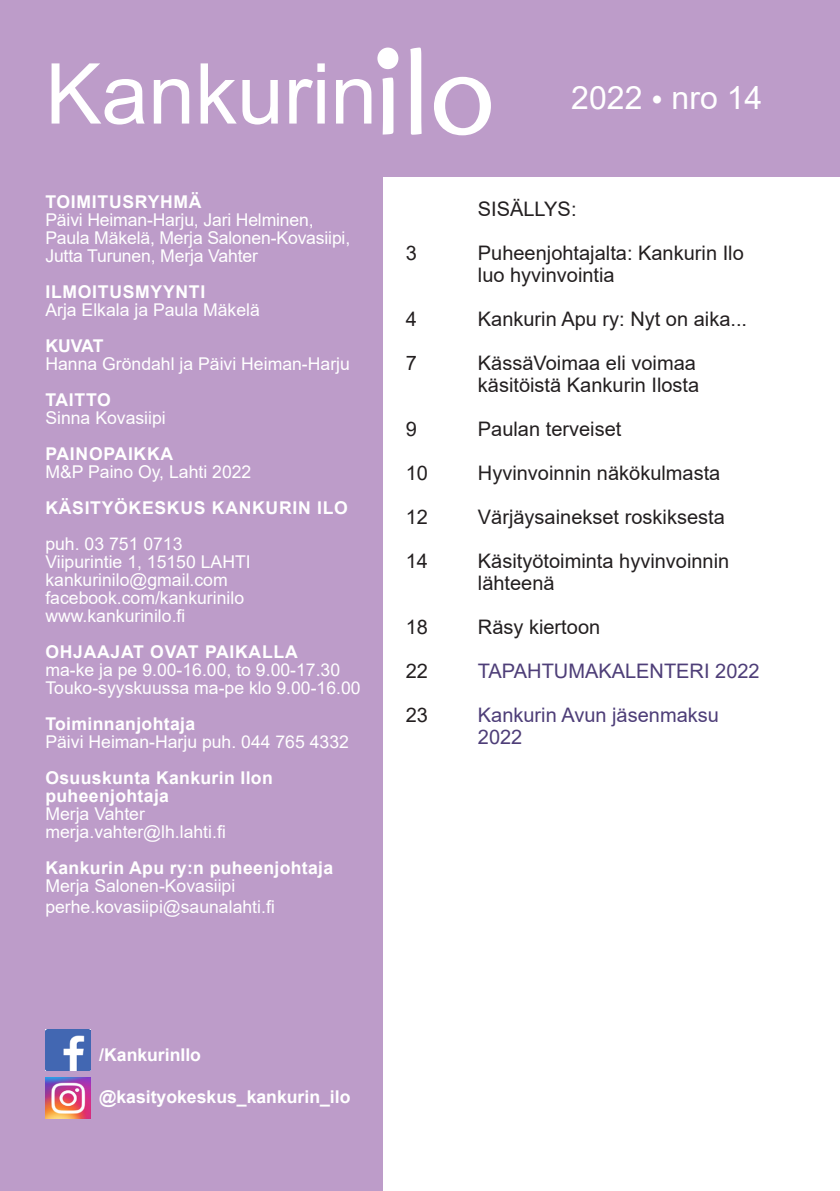
<style>
.page{position:relative;width:840px;height:1191px;background:#fff}
.page>*{position:absolute;margin:0;border:0;box-sizing:border-box;transform-origin:0 0}
.t1{font:84px "Arial";color:#fff}
.leipis{font:32px "Arial";color:#fff}
.t2{font:20px/22px "Arial";color:#231f20}
.t3{font:20px/22px "Arial";color:#4e3e78}
.leipis-2{font:17.6px/18px "Arial";color:#fff}
.leipis-3{font:700 17.6px/18px "Arial";letter-spacing:.02em;color:#fff}
.leipis-4{font:700 17.6px "Arial";letter-spacing:.04em;color:#fff}
.leipis-5{font:700 17.6px "Arial";color:#fff}
.s1{font-weight:400}
</style>
<div class="page">
<div style="left:0;top:0;width:382px;height:1191px;background:#bd9cc9"></div>
<div style="left:0;top:0;width:839px;height:177px;background:#bd9cc9"></div>
<svg style="left:382px;top:48px;width:108px;height:87px"></svg>
<div style="left:377px;top:48px;width:21px;height:21px;background:#fff;border-radius:50%"></div>
<img style="left:45px;top:1029px;width:46px;height:41px">
<img style="left:45px;top:1077px;width:46px;height:42px">
<p class="t1" style="left:45px;top:36px;width:333px">Kankurin</p>
<p class="leipis-4" style="left:45px;top:189px;width:158px">TOIMITUSRYHMÄ</p>
<p class="leipis-2" style="left:45px;top:210px;width:306px">Päivi Heiman-Harju, Jari Helminen,<br>Paula Mäkelä, Merja Salonen-Kovasiipi,<br>Jutta Turunen, Merja Vahter</p>
<p class="leipis-4" style="left:45px;top:279px;width:161px">ILMOITUSMYYNTI</p>
<p class="leipis-2" style="left:45px;top:300px;width:216px">Arja Elkala ja Paula Mäkelä</p>
<p class="leipis-3" style="left:45px;top:337px;width:60px">KUVAT</p>
<p class="leipis-2" style="left:45px;top:354px;width:306px">Hanna Gröndahl ja Päivi Heiman-Harju</p>
<p class="leipis-3" style="left:45px;top:391px;width:67px">TAITTO</p>
<p class="leipis-2" style="left:45px;top:408px;width:122px">Sinna Kovasiipi</p>
<p class="leipis-4" style="left:45px;top:441px;width:129px">PAINOPAIKKA</p>
<p class="leipis-2" style="left:45px;top:462px;width:207px">M&amp;P Paino Oy, Lahti 2022</p>
<p class="leipis-4" style="left:45px;top:495px;width:304px">KÄSITYÖKESKUS KANKURIN ILO</p>
<p class="leipis-2" style="left:45px;top:534px;width:138px">puh. 03 751 0713</p>
<p class="leipis-2" style="left:45px;top:552px;width:207px">Viipurintie 1, 15150 LAHTI</p>
<p class="leipis-2" style="left:45px;top:570px;width:184px">kankurinilo@gmail.com</p>
<p class="leipis-2" style="left:45px;top:588px;width:200px">facebook.com/kankurinilo</p>
<p class="leipis-2" style="left:45px;top:606px;width:141px">www.kankurinilo.fi</p>
<p class="leipis-4" style="left:45px;top:639px;width:254px">OHJAAJAT OVAT PAIKALLA</p>
<p class="leipis-2" style="left:45px;top:660px;width:296px">ma-ke ja pe 9.00-16.00, to 9.00-17.30</p>
<p class="leipis-2" style="left:45px;top:678px;width:316px">Touko-syyskuussa ma-pe klo 9.00-16.00</p>
<p class="leipis-3" style="left:45px;top:715px;width:151px">Toiminnanjohtaja</p>
<p class="leipis-2" style="left:45px;top:732px;width:305px">Päivi Heiman-Harju puh. 044 765 4332</p>
<p class="leipis-3" style="left:45px;top:769px;width:229px">Osuuskunta Kankurin Ilon</p>
<p class="leipis-3" style="left:45px;top:787px;width:125px">puheenjohtaja<br><span class="s1">Merja Vahter</span></p>
<p class="leipis-2" style="left:45px;top:822px;width:182px">merja.vahter@lh.lahti.fi</p>
<p class="leipis-3" style="left:45px;top:859px;width:289px">Kankurin Apu ry:n puheenjohtaja</p>
<p class="leipis-2" style="left:45px;top:876px;width:191px">Merja Salonen-Kovasiipi</p>
<p class="leipis-2" style="left:45px;top:897px;width:231px">perhe.kovasiipi@saunalahti.fi</p>
<p class="leipis" style="left:571px;top:76px;width:192px">2022 • nro 14</p>
<p class="t2" style="left:477px;top:198px;width:100px">SISÄLLYS:</p>
<p class="t2" style="left:405px;top:242px;width:13px">3</p>
<p class="t2" style="left:477px;top:242px;width:267px">Puheenjohtajalta: Kankurin Ilo luo hyvinvointia</p>
<p class="t2" style="left:405px;top:308px;width:13px">4</p>
<p class="t2" style="left:477px;top:308px;width:271px">Kankurin Apu ry: Nyt on aika...</p>
<p class="t2" style="left:405px;top:352px;width:13px">7</p>
<p class="t2" style="left:477px;top:352px;width:223px">KässäVoimaa eli voimaa käsitöistä Kankurin Ilosta</p>
<p class="t2" style="left:405px;top:418px;width:13px">9</p>
<p class="t2" style="left:477px;top:418px;width:145px">Paulan terveiset</p>
<p class="t2" style="left:405px;top:462px;width:24px">10</p>
<p class="t2" style="left:477px;top:462px;width:244px">Hyvinvoinnin näkökulmasta</p>
<p class="t2" style="left:405px;top:506px;width:24px">12</p>
<p class="t2" style="left:477px;top:506px;width:248px">Värjäysainekset roskiksesta</p>
<p class="t2" style="left:405px;top:550px;width:24px">14</p>
<p class="t2" style="left:477px;top:550px;width:253px">Käsityötoiminta hyvinvoinnin lähteenä</p>
<p class="t2" style="left:405px;top:616px;width:24px">18</p>
<p class="t2" style="left:477px;top:616px;width:124px">Räsy kiertoon</p>
<p class="t2" style="left:405px;top:660px;width:24px">22</p>
<p class="t3" style="left:477px;top:660px;width:283px">TAPAHTUMAKALENTERI 2022</p>
<p class="t2" style="left:405px;top:704px;width:24px">23</p>
<p class="t3" style="left:477px;top:704px;width:242px">Kankurin Avun jäsenmaksu<br>2022</p>
<p class="leipis-5" style="left:99px;top:1042px;width:103px">/KankurinIlo</p>
<p class="leipis-5" style="left:99px;top:1084px;width:252px">@kasityokeskus_kankurin_ilo</p>
</div>
